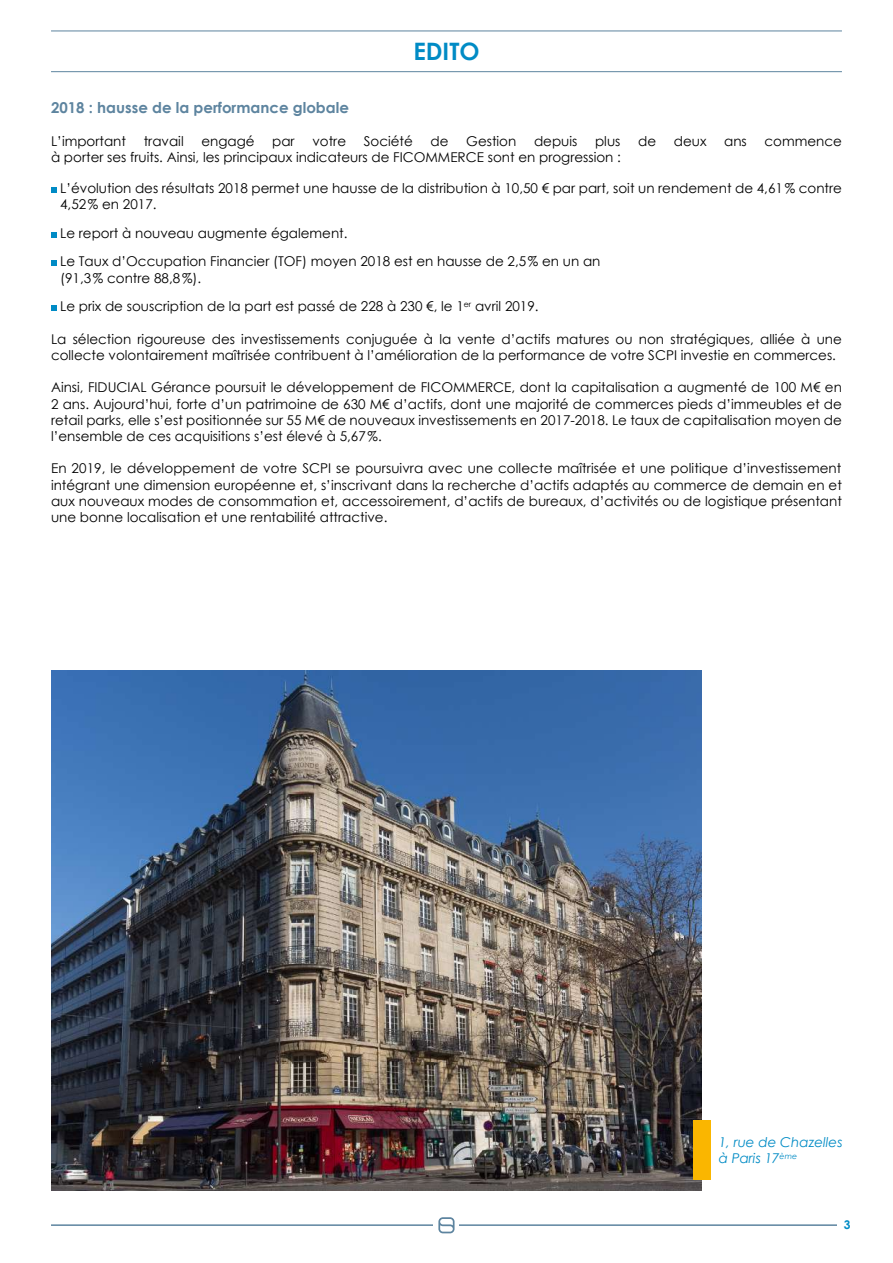
<style>
.page{position:relative;width:893px;height:1263px;background:#fff}
.page>*{position:absolute;margin:0;border:0;box-sizing:border-box;transform-origin:0 0}
.t1{font:700 24px "Century Gothic";color:#008bc5}
.t2{font:700 15px "Century Gothic";color:#5d849f}
.t3{font:13.5px/16.2px "Century Gothic";color:#000}
.t4{font:italic 13.5px/16.2px "Century Gothic";color:#008bc5}
.t5{font:700 12px "Century Gothic";color:#008bc5}
</style>
<div class="page">
<hr style="left:51px;top:1224px;width:791px;height:2px;background:#5d849f">
<div style="left:837px;top:1212px;width:20px;height:24px;background:#fff"></div>
<div style="left:434px;top:1217px;width:25px;height:19px;background:#fff"></div>
<svg style="left:438px;top:1217px;width:17px;height:16px"></svg>
<hr style="left:51px;top:31px;width:791px;height:1px;background:#5d849f">
<hr style="left:51px;top:71px;width:791px;height:1px;background:#5d849f">
<svg style="left:51px;top:187px;width:5px;height:5px"></svg>
<svg style="left:51px;top:232px;width:5px;height:5px"></svg>
<svg style="left:51px;top:261px;width:5px;height:5px"></svg>
<svg style="left:51px;top:306px;width:5px;height:5px"></svg>
<img style="left:51px;top:671px;width:650px;height:520px">
<div style="left:693px;top:1120px;width:17px;height:60px;background:#fab600"></div>
<h1 class="t1" style="left:413px;top:33px;width:68px">EDITO</h1>
<p class="t2" style="left:51px;top:96px;width:299px">2018 : hausse de la performance globale</p>
<p class="t3" style="left:51px;top:133px;width:77px">L’important</p>
<p class="t3" style="left:144px;top:133px;width:41px">travail</p>
<p class="t3" style="left:201px;top:133px;width:55px">engagé</p>
<p class="t3" style="left:272px;top:133px;width:24px">par</p>
<p class="t3" style="left:312px;top:133px;width:35px">votre</p>
<p class="t3" style="left:364px;top:133px;width:51px">Société</p>
<p class="t3" style="left:431px;top:133px;width:20px">de</p>
<p class="t3" style="left:466px;top:133px;width:52px">Gestion</p>
<p class="t3" style="left:534px;top:133px;width:45px">depuis</p>
<p class="t3" style="left:595px;top:133px;width:27px">plus</p>
<p class="t3" style="left:638px;top:133px;width:20px">de</p>
<p class="t3" style="left:674px;top:133px;width:34px">deux</p>
<p class="t3" style="left:724px;top:133px;width:24px">ans</p>
<p class="t3" style="left:764px;top:133px;width:79px">commence</p>
<p class="t3" style="left:51px;top:149px;width:571px">à porter ses fruits. Ainsi, les principaux indicateurs de FICOMMERCE sont en progression :</p>
<p class="t3" style="left:60px;top:179px;width:783px">L’évolution des résultats 2018 permet une hausse de la distribution à 10,50 € par part, soit un rendement de 4,61% contre<br>4,52% en 2017.</p>
<p class="t3" style="left:60px;top:218px;width:542px;line-height:28.8px">Le report à nouveau augmente également.<br>Le Taux d’Occupation Financier (TOF) moyen 2018 est en hausse de 2,5% en un an</p>
<p class="t3" style="left:60px;top:263px;width:480px;line-height:28.8px">(91,3% contre 88,8%).<br>Le prix de souscription de la part est passé de 228 à 230 €, le 1<sup>er</sup> avril 2019.</p>
<p class="t3" style="left:51px;top:331px;width:792px">La sélection rigoureuse des investissements conjuguée à la vente d’actifs matures ou non stratégiques, alliée à une collecte volontairement maîtrisée contribuent à l’amélioration de la performance de votre SCPI investie en commerces.</p>
<p class="t3" style="left:51px;top:379px;width:792px;text-align:justify">Ainsi, FIDUCIAL Gérance poursuit le développement de FICOMMERCE, dont la capitalisation a augmenté de 100 M€ en 2 ans. Aujourd’hui, forte d’un patrimoine de 630 M€ d’actifs, dont une majorité de commerces pieds d’immeubles et de retail parks, elle s’est positionnée sur 55 M€ de nouveaux investissements en 2017-2018. Le taux de capitalisation moyen de l’ensemble de ces acquisitions s’est élevé à 5,67%.</p>
<p class="t3" style="left:51px;top:460px;width:792px;text-align:justify">En 2019, le développement de votre SCPI se poursuivra avec une collecte maîtrisée et une politique d’investissement intégrant une dimension européenne et, s’inscrivant dans la recherche d’actifs adaptés au commerce de demain en et aux nouveaux modes de consommation et, accessoirement, d’actifs de bureaux, d’activités ou de logistique présentant une bonne localisation et une rentabilité attractive.</p>
<p class="t4" style="left:719px;top:1134px;width:125px">1, rue de Chazelles à Paris 17<sup>ème</sup></p>
<p class="t5" style="left:844px;top:1215px;width:8px">3</p>
</div>
